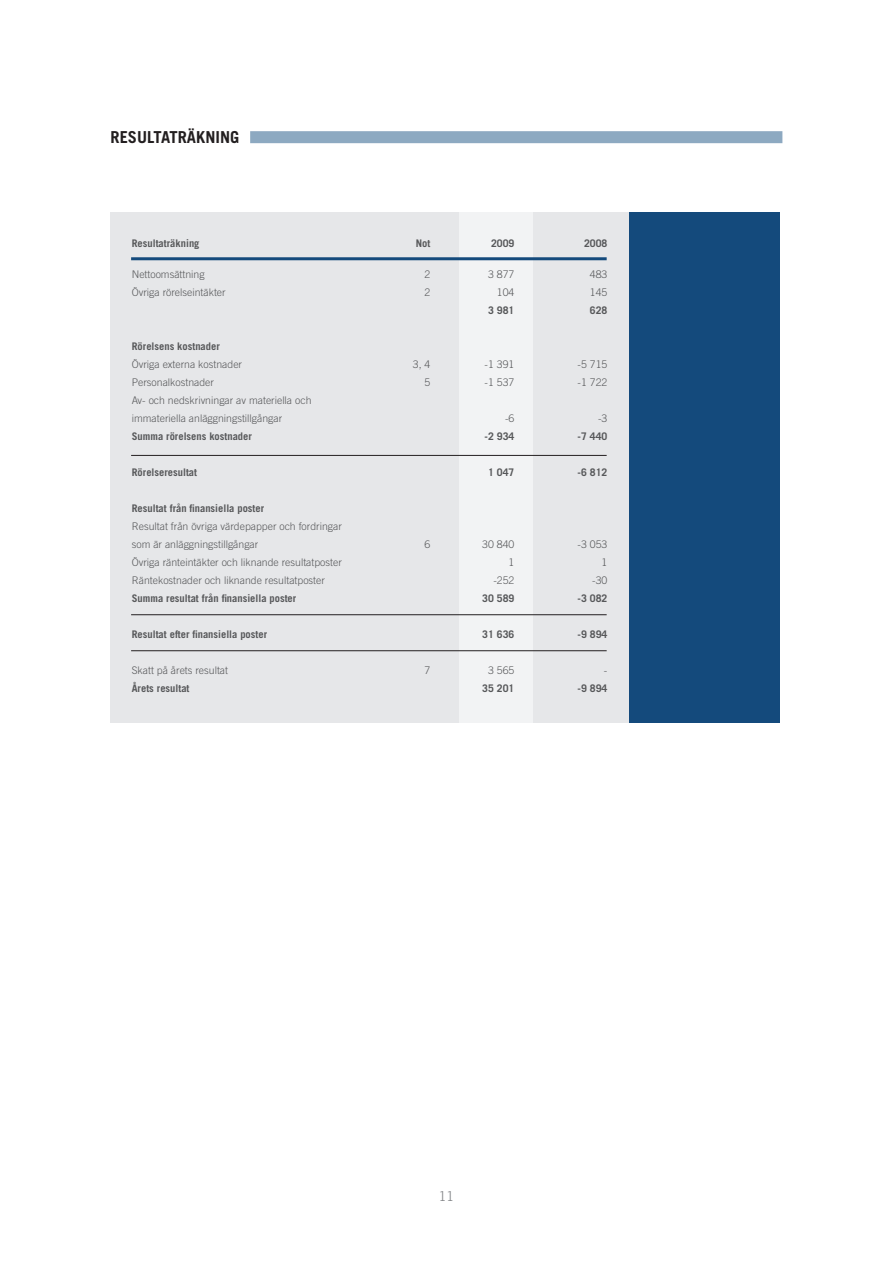
<style>
.page{position:relative;width:893px;height:1263px;background:#fff}
.page>*{position:absolute;margin:0;border:0;box-sizing:border-box;transform-origin:0 0}
.Rubrik_1{font:700 16.5px "Trade Gothic";color:#231f20}
.t1{font:300 13.5px "Trade Gothic";color:#808285}
.tabelltext1{font:300 10.5px/18px "Trade Gothic";color:#57585a}
.tabellrub1{font:700 10.5px "Trade Gothic";color:#57585a}
</style>
<div class="page">
<div style="left:111px;top:213px;width:518px;height:510px;background:#e6e7e9"></div>
<div style="left:629px;top:213px;width:151px;height:510px;background:#144a7c"></div>
<div style="left:459px;top:213px;width:74px;height:510px;background:#f2f3f4"></div>
<hr style="left:131px;top:257px;width:476px;height:3px;background:#144a7c">
<hr style="left:131px;top:455px;width:476px;height:1px;background:#231f20">
<hr style="left:131px;top:614px;width:476px;height:1px;background:#231f20">
<hr style="left:131px;top:650px;width:476px;height:1px;background:#231f20">
<div style="left:250px;top:131px;width:532px;height:12px;background:#8da9c1"></div>
<p class="Rubrik_1" style="left:111px;top:127px;width:130px">RESULTATRÄKNING</p>
<p class="tabellrub1" style="left:132px;top:237px;width:69px">Resultaträkning</p>
<p class="tabellrub1" style="left:416px;top:237px;width:16px">Not</p>
<p class="tabellrub1" style="left:491px;top:237px;width:25px">2009</p>
<p class="tabellrub1" style="left:584px;top:237px;width:25px">2008</p>
<p class="tabelltext1" style="left:132px;top:265px;width:74px">Nettoomsättning</p>
<p class="tabelltext1" style="left:424px;top:265px;width:7px">2</p>
<p class="tabelltext1" style="left:488px;top:265px;width:28px">3 877</p>
<p class="tabelltext1" style="left:590px;top:265px;width:19px">483</p>
<p class="tabelltext1" style="left:132px;top:283px;width:95px">Övriga rörelseintäkter</p>
<p class="tabelltext1" style="left:424px;top:283px;width:7px">2</p>
<p class="tabelltext1" style="left:497px;top:283px;width:19px">104</p>
<p class="tabelltext1" style="left:590px;top:283px;width:19px">145</p>
<p class="tabellrub1" style="left:488px;top:304px;width:28px">3 981</p>
<p class="tabellrub1" style="left:590px;top:304px;width:19px">628</p>
<p class="tabellrub1" style="left:132px;top:340px;width:90px">Rörelsens kostnader</p>
<p class="tabelltext1" style="left:132px;top:355px;width:112px">Övriga externa kostnader</p>
<p class="tabelltext1" style="left:413px;top:355px;width:19px">3, 4</p>
<p class="tabelltext1" style="left:485px;top:355px;width:31px">-1 391</p>
<p class="tabelltext1" style="left:578px;top:355px;width:31px">-5 715</p>
<p class="tabelltext1" style="left:132px;top:373px;width:84px">Personalkostnader</p>
<p class="tabelltext1" style="left:424px;top:373px;width:7px">5</p>
<p class="tabelltext1" style="left:485px;top:373px;width:31px">-1 537</p>
<p class="tabelltext1" style="left:578px;top:373px;width:31px">-1 722</p>
<p class="tabelltext1" style="left:132px;top:391px;width:181px">Av- och nedskrivningar av materiella och immateriella anläggningstillgångar</p>
<p class="tabelltext1" style="left:505px;top:409px;width:11px">-6</p>
<p class="tabelltext1" style="left:598px;top:409px;width:11px">-3</p>
<p class="tabellrub1" style="left:132px;top:430px;width:122px">Summa rörelsens kostnader</p>
<p class="tabellrub1" style="left:485px;top:430px;width:31px">-2 934</p>
<p class="tabellrub1" style="left:578px;top:430px;width:31px">-7 440</p>
<p class="tabellrub1" style="left:132px;top:466px;width:67px">Rörelseresultat</p>
<p class="tabellrub1" style="left:488px;top:466px;width:28px">1 047</p>
<p class="tabellrub1" style="left:578px;top:466px;width:31px">-6 812</p>
<p class="tabellrub1" style="left:132px;top:502px;width:134px">Resultat från finansiella poster</p>
<p class="tabelltext1" style="left:132px;top:517px;width:212px">Resultat från övriga värdepapper och fordringar som är anläggningstillgångar</p>
<p class="tabelltext1" style="left:424px;top:535px;width:7px">6</p>
<p class="tabelltext1" style="left:482px;top:535px;width:34px">30 840</p>
<p class="tabelltext1" style="left:578px;top:535px;width:31px">-3 053</p>
<p class="tabelltext1" style="left:132px;top:553px;width:212px">Övriga ränteintäkter och liknande resultatposter</p>
<p class="tabelltext1" style="left:508px;top:553px;width:7px">1</p>
<p class="tabelltext1" style="left:601px;top:553px;width:7px">1</p>
<p class="tabelltext1" style="left:132px;top:571px;width:195px">Räntekostnader och liknande resultatposter</p>
<p class="tabelltext1" style="left:493px;top:571px;width:23px">-252</p>
<p class="tabelltext1" style="left:592px;top:571px;width:17px">-30</p>
<p class="tabellrub1" style="left:132px;top:592px;width:166px">Summa resultat från finansiella poster</p>
<p class="tabellrub1" style="left:482px;top:592px;width:34px">30 589</p>
<p class="tabellrub1" style="left:578px;top:592px;width:31px">-3 082</p>
<p class="tabellrub1" style="left:132px;top:628px;width:137px">Resultat efter finansiella poster</p>
<p class="tabellrub1" style="left:482px;top:628px;width:34px">31 636</p>
<p class="tabellrub1" style="left:578px;top:628px;width:31px">-9 894</p>
<p class="tabelltext1" style="left:132px;top:661px;width:98px">Skatt på årets resultat</p>
<p class="tabelltext1" style="left:424px;top:661px;width:7px">7</p>
<p class="tabelltext1" style="left:488px;top:661px;width:28px">3 565</p>
<p class="tabelltext1" style="left:604px;top:661px;width:5px">-</p>
<p class="tabellrub1" style="left:132px;top:682px;width:59px">Årets resultat</p>
<p class="tabellrub1" style="left:482px;top:682px;width:34px">35 201</p>
<p class="tabellrub1" style="left:578px;top:682px;width:31px">-9 894</p>
<p class="t1" style="left:439px;top:1188px;width:17px">11</p>
</div>
